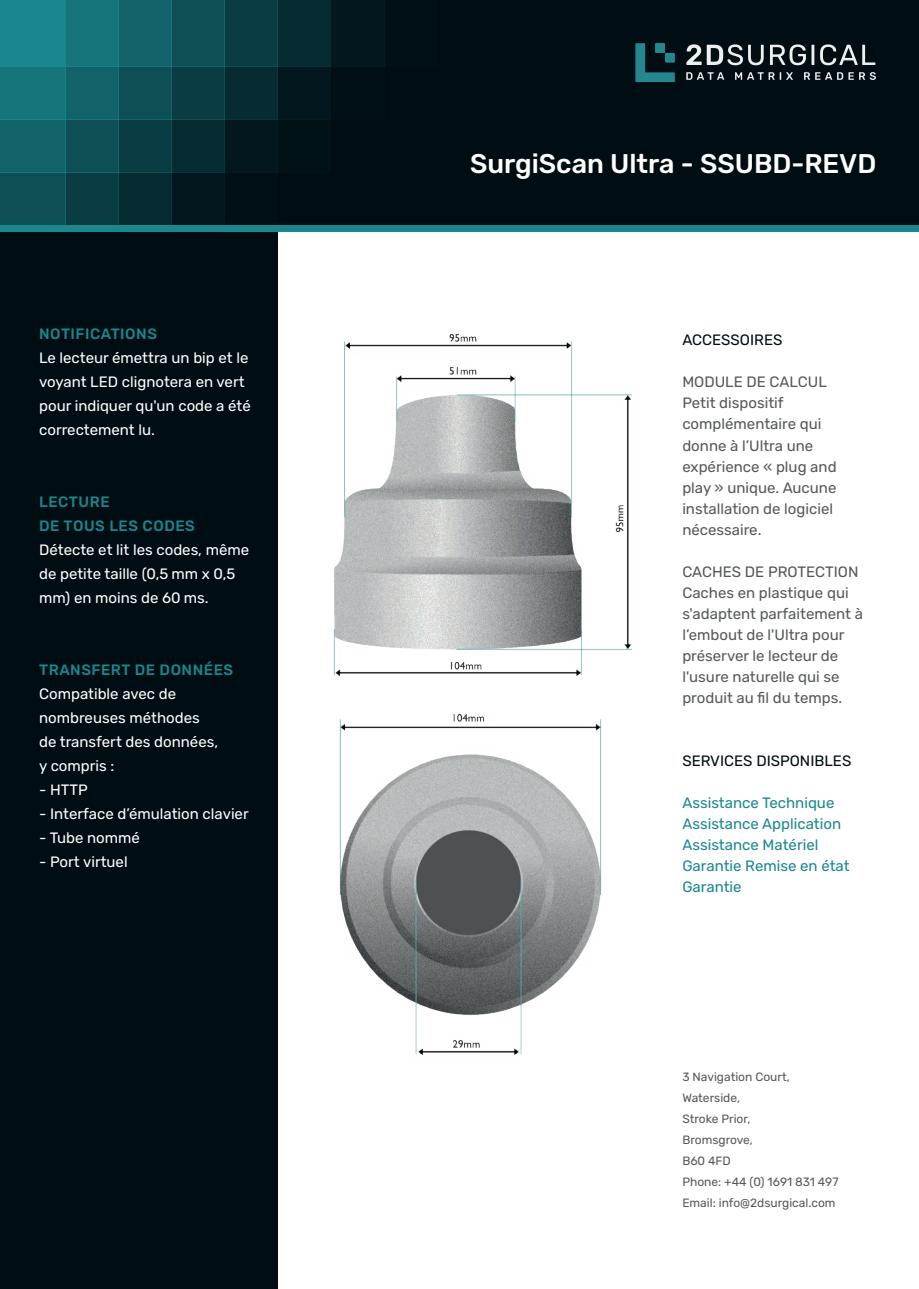
<style>
.page{position:relative;width:919px;height:1289px;background:#fff}
.page>*{position:absolute;margin:0;border:0;box-sizing:border-box;transform-origin:0 0}
.t1{font:500 27px "Rubik";color:#fff}
.t2{font:15px/24px "Rubik";color:#fff}
.t3{font:15px/21px "Rubik";color:#55595a}
.t4{font:15px/21px "Rubik";color:#1a878f}
.t5{font:500 15px/24px "Rubik";letter-spacing:.035em;color:#1a878f}
.t6{font:15px "Rubik";color:#000d12}
.t7{font:12px/21px "Rubik";color:#55595a}
</style>
<div class="page">
<div style="left:12px;top:0;width:906px;height:226px;background:#000d12"></div>
<div style="left:0;top:0;width:278px;height:1288px;background:#000d12"></div>
<div style="left:0;top:0;width:65px;height:67px;background:#1a878f"></div>
<div style="left:65px;top:0;width:53px;height:67px;background:#16747b"></div>
<div style="left:118px;top:0;width:54px;height:67px;background:#126269"></div>
<div style="left:172px;top:0;width:53px;height:67px;background:#0e4f56"></div>
<div style="left:225px;top:0;width:53px;height:67px;background:#0a3d43"></div>
<div style="left:278px;top:0;width:53px;height:67px;background:#062b30"></div>
<div style="left:331px;top:0;width:53px;height:67px;background:#02181e"></div>
<div style="left:0;top:67px;width:65px;height:53px;background:#16747b"></div>
<div style="left:65px;top:67px;width:53px;height:53px;background:#126269"></div>
<div style="left:118px;top:67px;width:54px;height:53px;background:#0e4f56"></div>
<div style="left:172px;top:67px;width:53px;height:53px;background:#0a3d43"></div>
<div style="left:225px;top:67px;width:53px;height:53px;background:#062b30"></div>
<div style="left:278px;top:67px;width:53px;height:53px;background:#02181e"></div>
<div style="left:278px;top:120px;width:53px;height:53px;background:#011217"></div>
<div style="left:0;top:120px;width:65px;height:53px;background:#126269"></div>
<div style="left:65px;top:120px;width:53px;height:53px;background:#0e4f56"></div>
<div style="left:118px;top:120px;width:54px;height:53px;background:#0a3d43"></div>
<div style="left:172px;top:120px;width:53px;height:53px;background:#062b30"></div>
<div style="left:225px;top:120px;width:53px;height:53px;background:#02181e"></div>
<div style="left:0;top:173px;width:65px;height:53px;background:#0e4f56"></div>
<div style="left:65px;top:173px;width:53px;height:53px;background:#0a3d43"></div>
<div style="left:118px;top:173px;width:54px;height:53px;background:#062b30"></div>
<div style="left:172px;top:173px;width:53px;height:53px;background:#02181e"></div>
<svg style="left:635px;top:43px;width:39px;height:39px"></svg>
<svg style="left:686px;top:44px;width:77px;height:21px"></svg>
<svg style="left:770px;top:44px;width:35px;height:21px"></svg>
<svg style="left:811px;top:45px;width:3px;height:20px"></svg>
<svg style="left:820px;top:44px;width:55px;height:21px"></svg>
<svg style="left:686px;top:72px;width:38px;height:8px"></svg>
<svg style="left:735px;top:72px;width:57px;height:8px"></svg>
<svg style="left:804px;top:72px;width:49px;height:8px"></svg>
<svg style="left:859px;top:72px;width:16px;height:8px"></svg>
<div style="left:0;top:226px;width:918px;height:6px;background:#1a878f"></div>
<img style="left:339px;top:715px;width:263px;height:340px">
<img style="left:333px;top:334px;width:299px;height:342px">
<p class="t5" style="left:39px;top:322px;width:119px">NOTIFICATIONS</p>
<p class="t2" style="left:39px;top:346px;width:213px">Le lecteur émettra un bip et le voyant LED clignotera en vert pour indiquer qu'un code a été correctement lu.</p>
<p class="t5" style="left:39px;top:490px;width:157px">LECTURE<br>DE TOUS LES CODES</p>
<p class="t2" style="left:39px;top:538px;width:212px">Détecte et lit les codes, même de petite taille (0,5 mm x 0,5 mm) en moins de 60 ms.</p>
<p class="t5" style="left:39px;top:658px;width:196px">TRANSFERT DE DONNÉES</p>
<p class="t2" style="left:39px;top:682px;width:180px">Compatible avec de nombreuses méthodes de transfert des données, y compris :</p>
<p class="t2" style="left:39px;top:778px;width:50px">- HTTP</p>
<p class="t2" style="left:39px;top:802px;width:211px">- Interface d’émulation clavier</p>
<p class="t2" style="left:39px;top:826px;width:102px">- Tube nommé</p>
<p class="t2" style="left:39px;top:850px;width:90px">- Port virtuel</p>
<h1 class="t1" style="left:470px;top:148px;width:408px">SurgiScan Ultra - SSUBD-REVD</h1>
<p class="t6" style="left:682px;top:332px;width:102px">ACCESSOIRES</p>
<p class="t3" style="left:682px;top:372px;width:156px">MODULE DE CALCUL<br>Petit dispositif complémentaire qui donne à l’Ultra une expérience « plug and play » unique. Aucune installation de logiciel nécessaire.</p>
<p class="t3" style="left:682px;top:561px;width:182px">CACHES DE PROTECTION<br>Caches en plastique qui s'adaptent parfaitement à l’embout de l'Ultra pour préserver le lecteur de l'usure naturelle qui se produit au fil du temps.</p>
<p class="t6" style="left:682px;top:752px;width:170px">SERVICES DISPONIBLES</p>
<p class="t4" style="left:682px;top:792px;width:169px">Assistance Technique<br>Assistance Application<br>Assistance Matériel<br>Garantie Remise en état<br>Garantie</p>
<p class="t7" style="left:682px;top:1066px;width:158px">3 Navigation Court,<br>Waterside,<br>Stroke Prior,<br>Bromsgrove,<br>B60 4FD<br>Phone: +44 (0) 1691 831 497<br>Email: info@2dsurgical.com</p>
</div>
